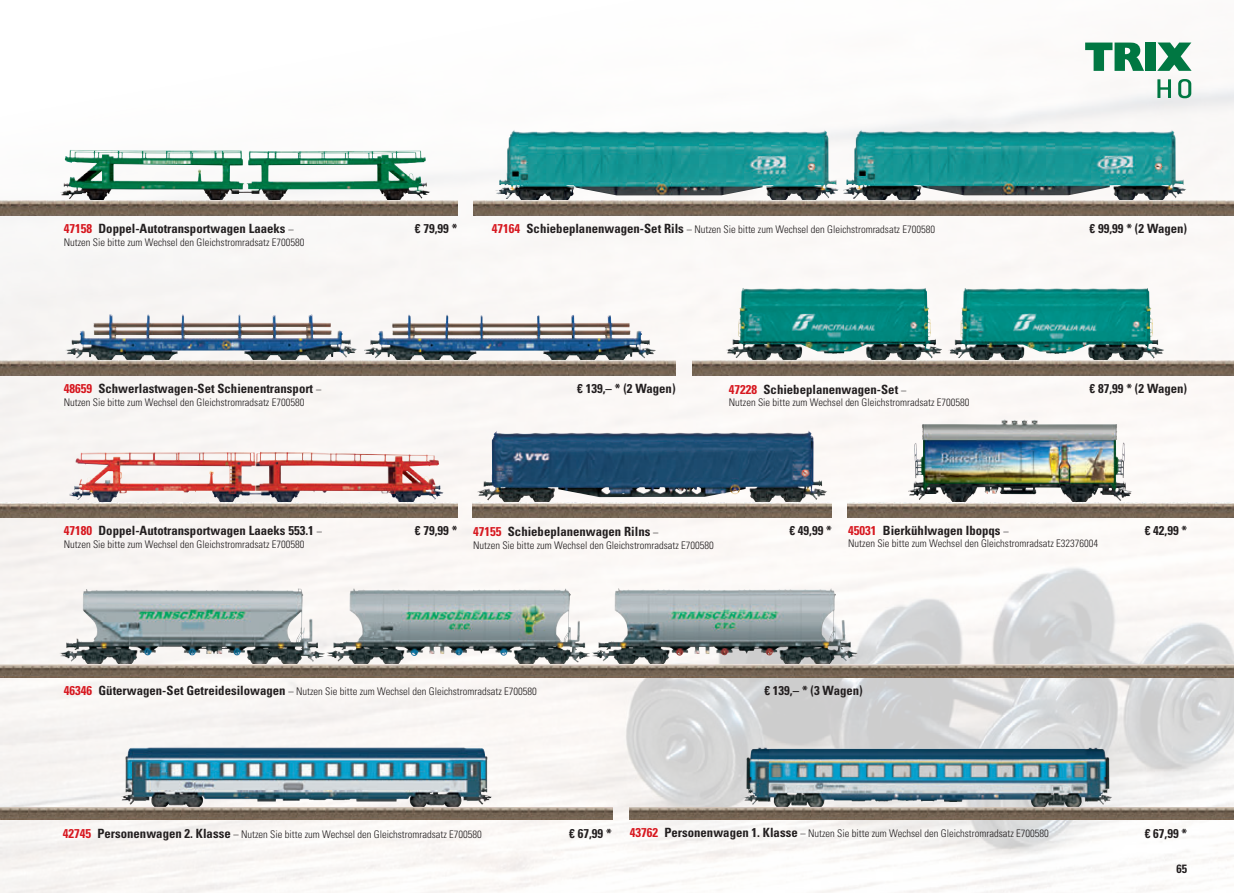
<style>
.page{position:relative;width:1234px;height:893px;background:#fff}
.page>*{position:absolute;margin:0;border:0;box-sizing:border-box;transform-origin:0 0}
.t1{font:700 condensed 12.75px "Univers LT Std";color:#231f20}
.t2{font:700 condensed 12.75px "Univers LT Std";color:#d7171f}
.t3{font:700 condensed 12px "Univers LT Std";color:#231f20}
.t4{font:300 condensed 10.5px "Univers LT Std";color:#231f20}
.s1{font-weight:300;font-size:10.5px}
.s2{font-weight:700;font-size:12.75px}
</style>
<div class="page">
<img style="left:0;top:42px;width:1233px;height:851px">
<svg style="left:1084px;top:43px;width:59px;height:28px"></svg>
<div style="left:1144px;top:43px;width:11px;height:28px;background:#007742"></div>
<svg style="left:1156px;top:43px;width:35px;height:28px"></svg>
<svg style="left:1157px;top:79px;width:33px;height:19px"></svg>
<img style="left:28px;top:452px;width:423px;height:51px">
<img style="left:57px;top:588px;width:804px;height:77px">
<img style="left:842px;top:129px;width:345px;height:72px">
<img style="left:491px;top:130px;width:348px;height:71px">
<img style="left:37px;top:150px;width:398px;height:51px">
<img style="left:91px;top:748px;width:463px;height:59px">
<img style="left:683px;top:747px;width:497px;height:60px">
<img style="left:475px;top:431px;width:352px;height:72px">
<img style="left:882px;top:419px;width:275px;height:84px">
<img style="left:363px;top:315px;width:300px;height:46px">
<img style="left:56px;top:314px;width:304px;height:47px">
<img style="left:718px;top:288px;width:453px;height:73px">
<img style="left:0;top:201px;width:457px;height:14px">
<img style="left:473px;top:201px;width:760px;height:14px">
<img style="left:0;top:361px;width:675px;height:14px">
<img style="left:692px;top:361px;width:541px;height:14px">
<img style="left:0;top:503px;width:457px;height:15px">
<img style="left:473px;top:503px;width:358px;height:15px">
<img style="left:847px;top:503px;width:386px;height:15px">
<img style="left:0;top:665px;width:1233px;height:13px">
<img style="left:0;top:807px;width:612px;height:13px">
<img style="left:629px;top:807px;width:604px;height:13px">
<p class="t1" style="left:98px;top:221px;width:197px">Doppel-Autotransportwagen Laaeks <span class="s1">–</span></p>
<p class="t4" style="left:526px;top:223px;width:410px"><span class="s2">Schiebeplanenwagen-Set Rils</span> – Nutzen Sie bitte zum Wechsel den Gleichstromradsatz E700580</p>
<p class="t4" style="left:64px;top:236px;width:242px">Nutzen Sie bitte zum Wechsel den Gleichstromradsatz E700580</p>
<p class="t1" style="left:415px;top:221px;width:44px">€ 79,99 *</p>
<p class="t1" style="left:1089px;top:221px;width:99px">€ 99,99 * (2 Wagen)</p>
<p class="t2" style="left:64px;top:221px;width:30px">47158</p>
<p class="t2" style="left:491px;top:220px;width:30px">47164</p>
<p class="t1" style="left:577px;top:381px;width:100px">€ 139,– * (2 Wagen)</p>
<p class="t1" style="left:763px;top:381px;width:144px">Schiebeplanenwagen-Set <span class="s1">–</span></p>
<p class="t4" style="left:728px;top:396px;width:242px">Nutzen Sie bitte zum Wechsel den Gleichstromradsatz E700580</p>
<p class="t1" style="left:98px;top:381px;width:224px">Schwerlastwagen-Set Schienentransport <span class="s1">–</span></p>
<p class="t4" style="left:64px;top:396px;width:242px">Nutzen Sie bitte zum Wechsel den Gleichstromradsatz E700580</p>
<p class="t2" style="left:64px;top:381px;width:30px">48659</p>
<p class="t2" style="left:728px;top:381px;width:30px">47228</p>
<p class="t1" style="left:1089px;top:381px;width:99px">€ 87,99 * (2 Wagen)</p>
<p class="t1" style="left:98px;top:523px;width:225px">Doppel-Autotransportwagen Laaeks 553.1 <span class="s1">–</span></p>
<p class="t4" style="left:64px;top:538px;width:242px">Nutzen Sie bitte zum Wechsel den Gleichstromradsatz E700580</p>
<p class="t2" style="left:64px;top:523px;width:30px">47180</p>
<p class="t1" style="left:882px;top:522px;width:127px">Bierkühlwagen Ibopqs <span class="s1">–</span></p>
<p class="t4" style="left:848px;top:537px;width:251px">Nutzen Sie bitte zum Wechsel den Gleichstromradsatz E32376004</p>
<p class="t2" style="left:473px;top:524px;width:30px">47155</p>
<p class="t2" style="left:848px;top:522px;width:30px">45031</p>
<p class="t1" style="left:415px;top:523px;width:44px">€ 79,99 *</p>
<p class="t1" style="left:789px;top:523px;width:44px">€ 49,99 *</p>
<p class="t1" style="left:508px;top:524px;width:152px">Schiebeplanenwagen Rilns <span class="s1">–</span></p>
<p class="t4" style="left:473px;top:539px;width:242px">Nutzen Sie bitte zum Wechsel den Gleichstromradsatz E700580</p>
<p class="t1" style="left:1144px;top:523px;width:44px">€ 42,99 *</p>
<p class="t4" style="left:98px;top:685px;width:440px"><span class="s2">Güterwagen-Set Getreidesilowagen</span> – Nutzen Sie bitte zum Wechsel den Gleichstromradsatz E700580</p>
<p class="t2" style="left:64px;top:683px;width:30px">46346</p>
<p class="t1" style="left:764px;top:683px;width:100px">€ 139,– * (3 Wagen)</p>
<p class="t4" style="left:97px;top:828px;width:386px"><span class="s2">Personenwagen 2. Klasse</span> – Nutzen Sie bitte zum Wechsel den Gleichstromradsatz E700580</p>
<p class="t4" style="left:664px;top:827px;width:386px"><span class="s2">Personenwagen 1. Klasse</span> – Nutzen Sie bitte zum Wechsel den Gleichstromradsatz E700580</p>
<p class="t1" style="left:569px;top:825px;width:44px">€ 67,99 *</p>
<p class="t2" style="left:63px;top:825px;width:30px">42745</p>
<p class="t2" style="left:629px;top:825px;width:30px">43762</p>
<p class="t1" style="left:1144px;top:825px;width:44px">€ 67,99 *</p>
<p class="t3" style="left:1176px;top:862px;width:12px">65</p>
</div>
